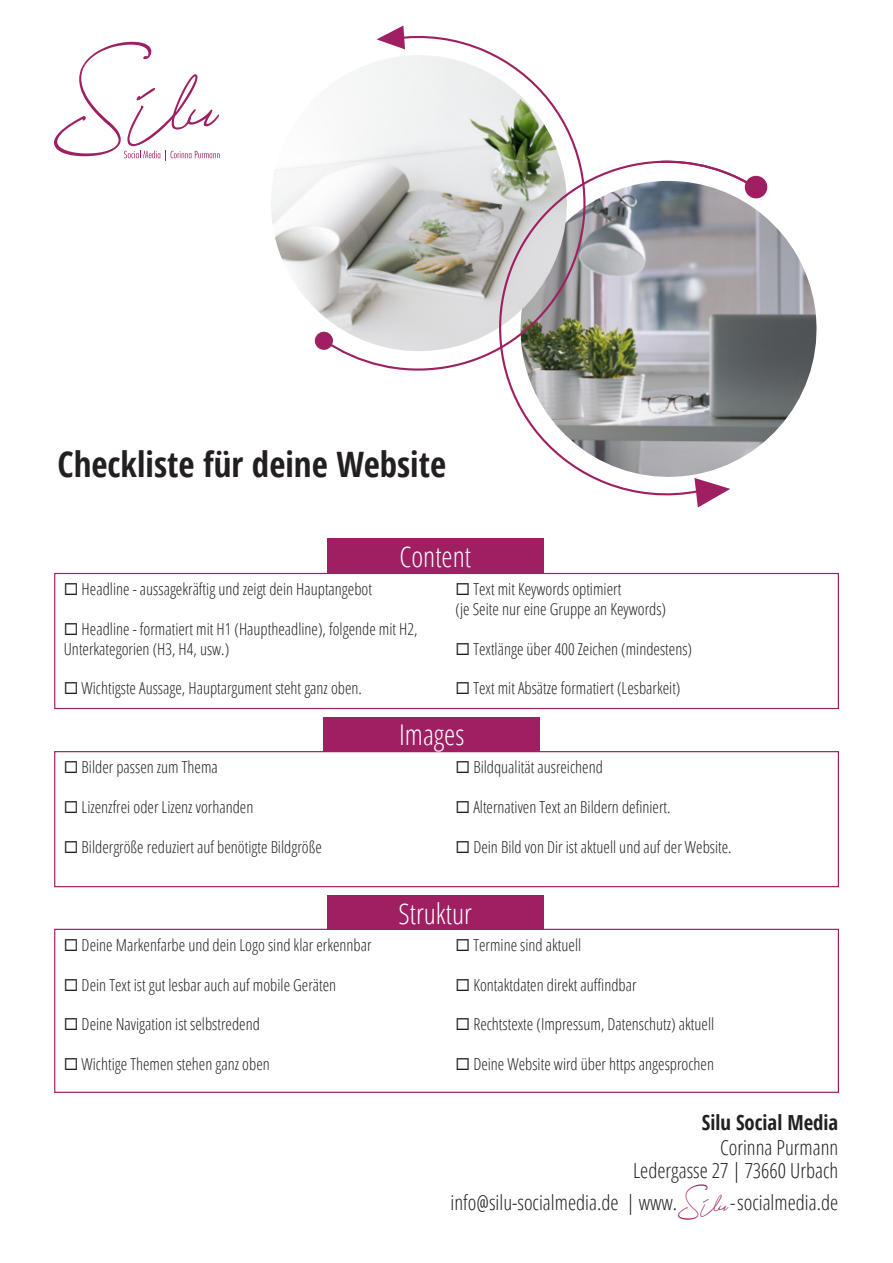
<style>
.page{position:relative;width:893px;height:1263px;background:#fff}
.page>*{position:absolute;margin:0;border:0;box-sizing:border-box;transform-origin:0 0}
.t1{font:700 condensed 35.1px "Open Sans";color:#231f20}
.t2{font:300 condensed 28.5px "Open Sans";color:#fff}
.t3{font:300 condensed 20.85px/24.2px "Open Sans";color:#231f20;text-align:right}
.t4{font:300 condensed 16.5px/19.8px "Open Sans";color:#231f20}
.s1{font-weight:700}
.s2{font-family:"Indonesian";font-weight:400;font-stretch:normal;font-size:39px;color:#9e1f62}
</style>
<div class="page">
<img style="left:757px;top:210px;width:60px;height:237px">
<img style="left:271px;top:164px;width:51px;height:151px">
<svg style="left:322px;top:35px;width:257px;height:336px"></svg>
<svg style="left:314px;top:331px;width:20px;height:19px"></svg>
<svg style="left:377px;top:26px;width:28px;height:23px"></svg>
<svg style="left:485px;top:156px;width:272px;height:340px"></svg>
<svg style="left:694px;top:478px;width:36px;height:29px"></svg>
<svg style="left:659px;top:160px;width:109px;height:39px"></svg>
<div style="left:54px;top:573px;width:785px;height:136px;border:1px solid #9e1f62"></div>
<div style="left:327px;top:539px;width:217px;height:34px;background:#9e1f62"></div>
<div style="left:54px;top:751px;width:785px;height:136px;border:1px solid #9e1f62"></div>
<div style="left:323px;top:717px;width:217px;height:34px;background:#9e1f62"></div>
<div style="left:54px;top:929px;width:785px;height:164px;border:1px solid #9e1f62"></div>
<div style="left:327px;top:896px;width:217px;height:34px;background:#9e1f62"></div>
<svg style="left:54px;top:42px;width:166px;height:119px"></svg>
<p class="t1" style="left:58px;top:440px;width:390px">Checkliste für deine Website</p>
<p class="t2" style="left:399px;top:537px;width:73px">Content</p>
<p class="t4" style="left:64px;top:579px;width:310px">◻ Headline - aussagekräftig und zeigt dein Hauptangebot</p>
<p class="t4" style="left:64px;top:618px;width:355px">◻ Headline - formatiert mit H1 (Hauptheadline), folgende mit H2,<br>Unterkategorien (H3, H4, usw.)</p>
<p class="t4" style="left:64px;top:678px;width:300px">◻ Wichtigste Aussage, Hauptargument steht ganz oben.</p>
<p class="t4" style="left:456px;top:579px;width:212px">◻ Text mit Keywords optimiert<br>(je Seite nur eine Gruppe an Keywords)</p>
<p class="t4" style="left:456px;top:638px;width:238px">◻ Textlänge über 400 Zeichen (mindestens)</p>
<p class="t4" style="left:456px;top:678px;width:226px">◻ Text mit Absätze formatiert (Lesbarkeit)</p>
<p class="t4" style="left:64px;top:757px;width:156px">◻ Bilder passen zum Thema</p>
<p class="t4" style="left:64px;top:797px;width:191px">◻ Lizenzfrei oder Lizenz vorhanden</p>
<p class="t4" style="left:64px;top:836px;width:259px">◻ Bildergröße reduziert auf benötigte Bildgröße</p>
<p class="t4" style="left:64px;top:935px;width:309px">◻ Deine Markenfarbe und dein Logo sind klar erkennbar</p>
<p class="t4" style="left:64px;top:974px;width:274px">◻ Dein Text ist gut lesbar auch auf mobile Geräten</p>
<p class="t4" style="left:64px;top:1014px;width:198px">◻ Deine Navigation ist selbstredend</p>
<p class="t4" style="left:64px;top:1053px;width:207px">◻ Wichtige Themen stehen ganz oben</p>
<p class="t2" style="left:399px;top:715px;width:67px">Images</p>
<p class="t4" style="left:456px;top:757px;width:149px">◻ Bildqualität ausreichend</p>
<p class="t4" style="left:456px;top:797px;width:217px">◻ Alternativen Text an Bildern definiert.</p>
<p class="t4" style="left:456px;top:836px;width:278px">◻ Dein Bild von Dir ist aktuell und auf der Website.</p>
<p class="t2" style="left:399px;top:894px;width:75px">Struktur</p>
<p class="t4" style="left:456px;top:935px;width:127px">◻ Termine sind aktuell</p>
<p class="t4" style="left:456px;top:974px;width:183px">◻ Kontaktdaten direkt auffindbar</p>
<p class="t4" style="left:456px;top:1014px;width:260px">◻ Rechtstexte (Impressum, Datenschutz) aktuell</p>
<p class="t4" style="left:456px;top:1053px;width:260px">◻ Deine Website wird über https angesprochen</p>
<p class="t3" style="left:633px;top:1110px;width:207px"><span class="s1">Silu Social Media<br></span>Corinna Purmann<br>Ledergasse 27 | 73660 Urbach</p>
<p class="t3" style="left:451px;top:1189px;width:389px">info@silu-socialmedia.de | www.<span class="s2">Silu</span> -socialmedia.de</p>
</div>
